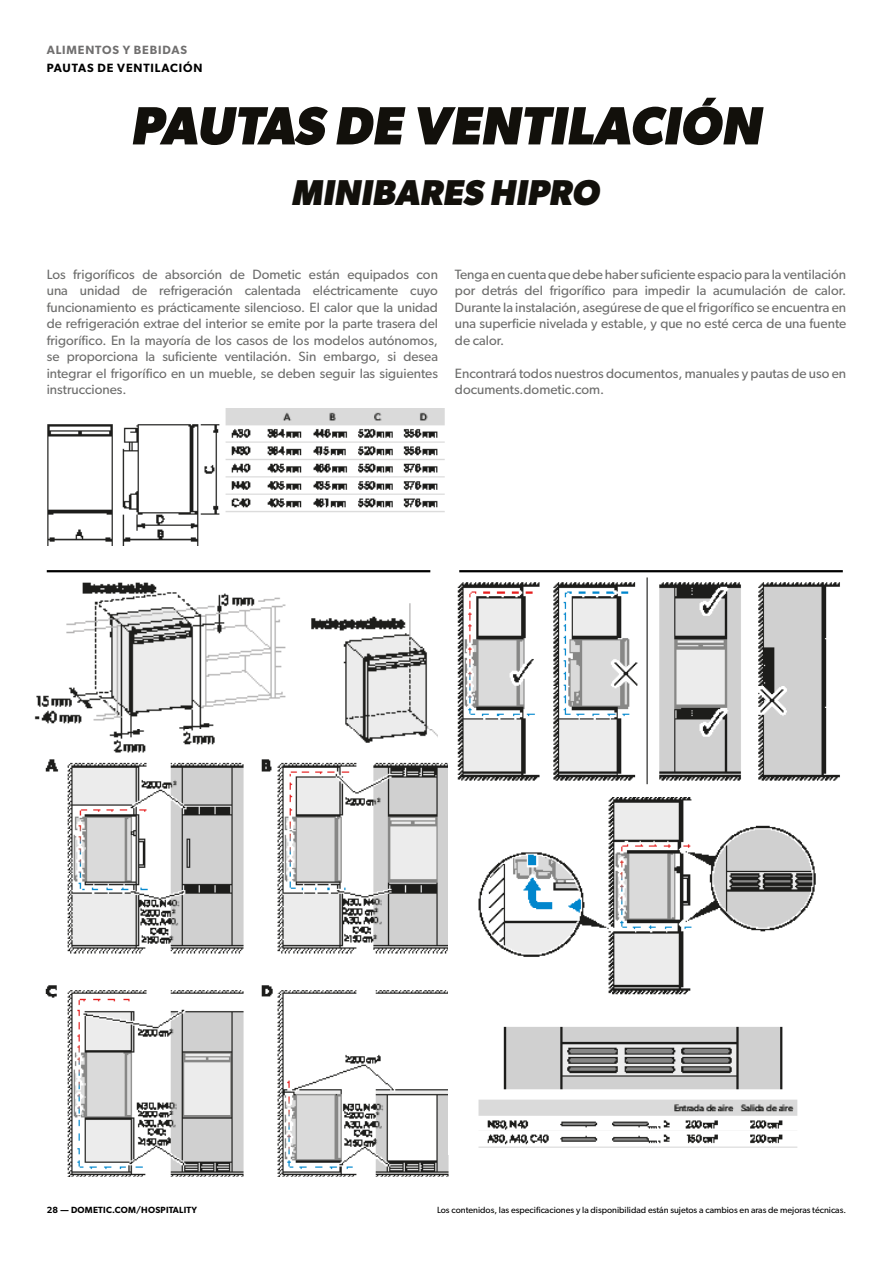
<style>
.page{position:relative;width:893px;height:1263px;background:#fff}
.page>*{position:absolute;margin:0;border:0;box-sizing:border-box;transform-origin:0 0}
.t1{font:italic 700 54px "Gibson";color:#12100b}
.t2{font:italic 700 36px "Gibson";color:#12100b}
.t3{font:13.5px/16.5px "Gibson";color:#6d6d6c;text-align:justify}
.t4{font:600 12px "Gibson";letter-spacing:.07em;color:#000}
.t5{font:600 12px "Gibson";letter-spacing:.07em;color:#706f6f}
.t6{font:9px "Gibson";color:#000}
.t7{font:600 9px "Gibson";letter-spacing:.025em;color:#000}
</style>
<div class="page">
<img style="left:47px;top:408px;width:398px;height:137px">
<img style="left:45px;top:759px;width:403px;height:417px">
<img style="left:457px;top:577px;width:383px;height:571px">
<hr style="left:459px;top:570px;width:384px;height:2px;background:#000">
<img style="left:34px;top:582px;width:404px;height:171px">
<hr style="left:47px;top:570px;width:383px;height:2px;background:#000">
<p class="t5" style="left:47px;top:43px;width:142px">ALIMENTOS Y BEBIDAS</p>
<p class="t4" style="left:47px;top:61px;width:157px">PAUTAS DE VENTILACIÓN</p>
<h1 class="t1" style="left:131px;top:94px;width:632px">PAUTAS DE VENTILACIÓN</h1>
<h2 class="t2" style="left:292px;top:171px;width:309px">MINIBARES HIPRO</h2>
<p class="t3" style="left:47px;top:266px;width:393px">Los frigoríficos de absorción de Dometic están equipados con una unidad de refrigeración calentada eléctricamente cuyo funcionamiento es prácticamente silencioso. El calor que la unidad de refrigeración extrae del interior se emite por la parte trasera del frigorífico. En la mayoría de los casos de los modelos autónomos, se proporciona la suficiente ventilación. Sin embargo, si desea integrar el frigorífico en un mueble, se deben seguir las siguientes instrucciones.</p>
<p class="t3" style="left:455px;top:266px;width:393px">Tenga en cuenta que debe haber suficiente espacio para la ventilación por detrás del frigorífico para impedir la acumulación de calor.<br>Durante la instalación, asegúrese de que el frigorífico se encuentra en una superficie nivelada y estable, y que no esté cerca de una fuente de calor.</p>
<p class="t3" style="left:455px;top:365px;width:393px">Encontrará todos nuestros documentos, manuales y pautas de uso en documents.dometic.com.</p>
<p class="t7" style="left:47px;top:1204px;width:152px">28 — DOMETIC.COM/HOSPITALITY</p>
<p class="t6" style="left:437px;top:1204px;width:411px">Los contenidos, las especificaciones y la disponibilidad están sujetos a cambios en aras de mejoras técnicas.</p>
</div>
